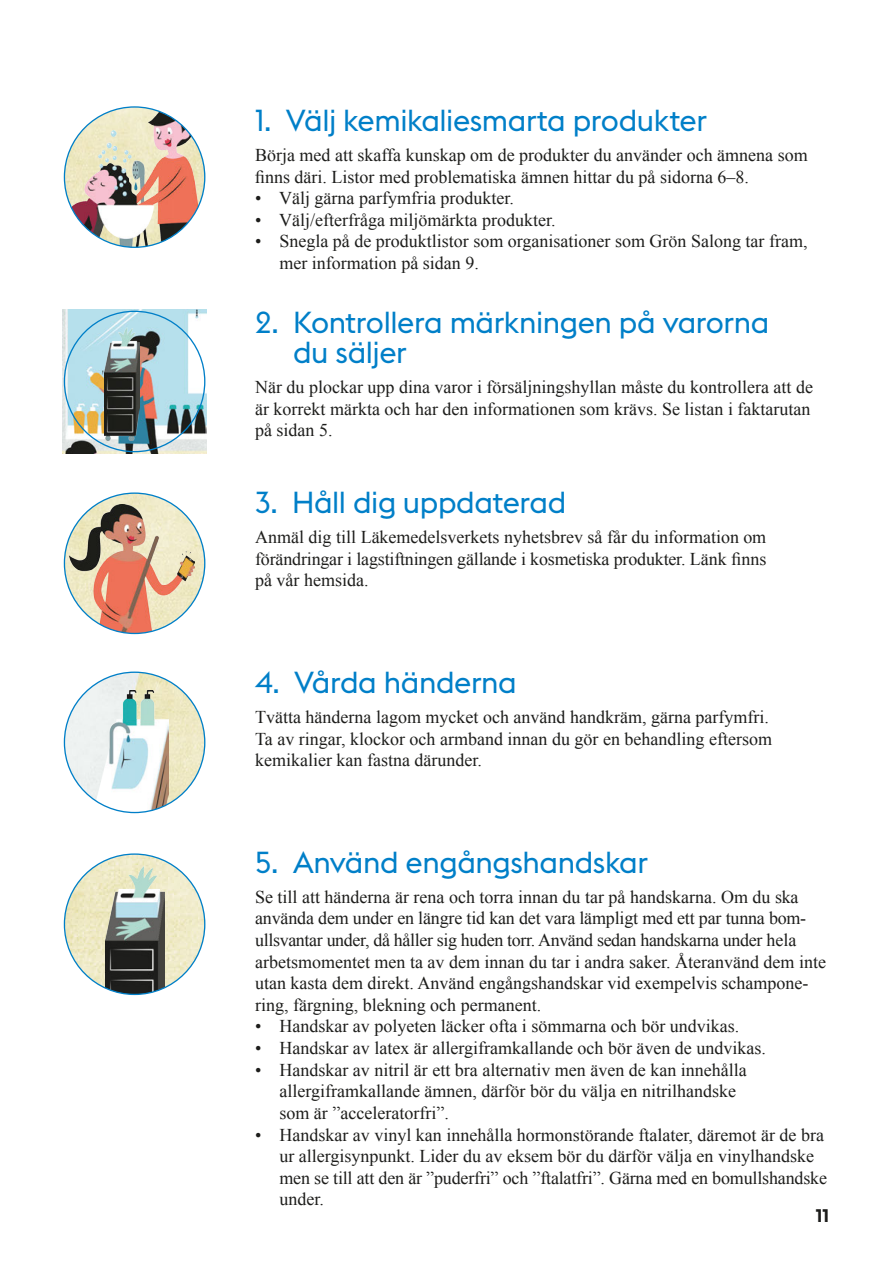
<style>
.page{position:relative;width:893px;height:1263px;background:#fff}
.page>*{position:absolute;margin:0;border:0;box-sizing:border-box;transform-origin:0 0}
.t1{font:30px/30px "Stockholm Type";letter-spacing:-.015em;color:#007fc8}
.t2{font:18px/21.6px "Times New Roman";color:#1d1d1b}
.t3{font:700 18px "Stockholm Type";color:#1d1d1b}
</style>
<div class="page">
<img style="left:96px;top:494px;width:108px;height:52px">
<img style="left:64px;top:504px;width:131px;height:129px">
<img style="left:155px;top:546px;width:50px;height:87px">
<img style="left:64px;top:685px;width:141px;height:120px">
<img style="left:93px;top:673px;width:83px;height:12px">
<img style="left:93px;top:691px;width:76px;height:121px">
<img style="left:64px;top:868px;width:141px;height:121px">
<img style="left:91px;top:855px;width:87px;height:13px">
<img style="left:180px;top:868px;width:25px;height:3px">
<img style="left:106px;top:867px;width:59px;height:127px">
<img style="left:64px;top:107px;width:141px;height:140px">
<img style="left:63px;top:310px;width:143px;height:143px">
<img style="left:104px;top:327px;width:36px;height:113px">
<h1 class="t1" style="left:255px;top:104px;width:454px">1. Välj kemikaliesmarta produkter</h1>
<p class="t2" style="left:255px;top:144px;width:554px">Börja med att skaffa kunskap om de produkter du använder och ämnena som finns däri. Listor med problematiska ämnen hittar du på sidorna 6–8.</p>
<p class="t2" style="left:255px;top:187px;width:260px">• Välj gärna parfymfria produkter.</p>
<p class="t2" style="left:255px;top:209px;width:302px">• Välj/efterfråga miljömärkta produkter.</p>
<p class="t2" style="left:279px;top:230px;width:530px;text-indent:-24px">• Snegla på de produktlistor som organisationer som Grön Salong tar fram, mer information på sidan 9.</p>
<h1 class="t1" style="left:293px;top:306px;width:478px;text-indent:-38px">2. Kontrollera märkningen på varorna du säljer</h1>
<p class="t2" style="left:255px;top:376px;width:559px">När du plockar upp dina varor i försäljningshyllan måste du kontrollera att de är korrekt märkta och har den informationen som krävs. Se listan i faktarutan på sidan 5.</p>
<h1 class="t1" style="left:255px;top:486px;width:313px">3. Håll dig uppdaterad</h1>
<p class="t2" style="left:255px;top:526px;width:513px;text-align:justify">Anmäl dig till Läkemedelsverkets nyhetsbrev så får du information om förändringar i lagstiftningen gällande i kosmetiska produkter. Länk finns på vår hemsida.</p>
<h1 class="t1" style="left:255px;top:666px;width:263px">4. Vårda händerna</h1>
<p class="t2" style="left:255px;top:706px;width:518px">Tvätta händerna lagom mycket och använd handkräm, gärna parfymfri.<br>Ta av ringar, klockor och armband innan du gör en behandling eftersom kemikalier kan fastna därunder.</p>
<h1 class="t1" style="left:255px;top:846px;width:395px">5. Använd engångshandskar</h1>
<p class="t2" style="left:255px;top:886px;width:572px">Se till att händerna är rena och torra innan du tar på handskarna. Om du ska använda dem under en längre tid kan det vara lämpligt med ett par tunna bom&shy;ullsvantar under, då håller sig huden torr. Använd sedan handskarna under hela arbetsmomentet men ta av dem innan du tar i andra saker. Återanvänd dem inte utan kasta dem direkt. Använd engångshandskar vid exempelvis schampone&shy;ring, färgning, blekning och permanent.</p>
<p class="t2" style="left:255px;top:1015px;width:486px">• Handskar av polyeten läcker ofta i sömmarna och bör undvikas.</p>
<p class="t2" style="left:255px;top:1037px;width:512px">• Handskar av latex är allergiframkallande och bör även de undvikas.</p>
<p class="t2" style="left:279px;top:1058px;width:469px;text-indent:-24px">• Handskar av nitril är ett bra alternativ men även de kan innehålla allergiframkallande ämnen, därför bör du välja en nitrilhandske som är ”acceleratorfri”.</p>
<p class="t2" style="left:279px;top:1123px;width:549px;text-indent:-24px">• Handskar av vinyl kan innehålla hormonstörande ftalater, däremot är de bra ur allergisynpunkt. Lider du av eksem bör du därför välja en vinylhandske men se till att den är ”puderfri” och ”ftalatfri”. Gärna med en bomullshandske under.</p>
<p class="t3" style="left:816px;top:1203px;width:15px">11</p>
</div>
